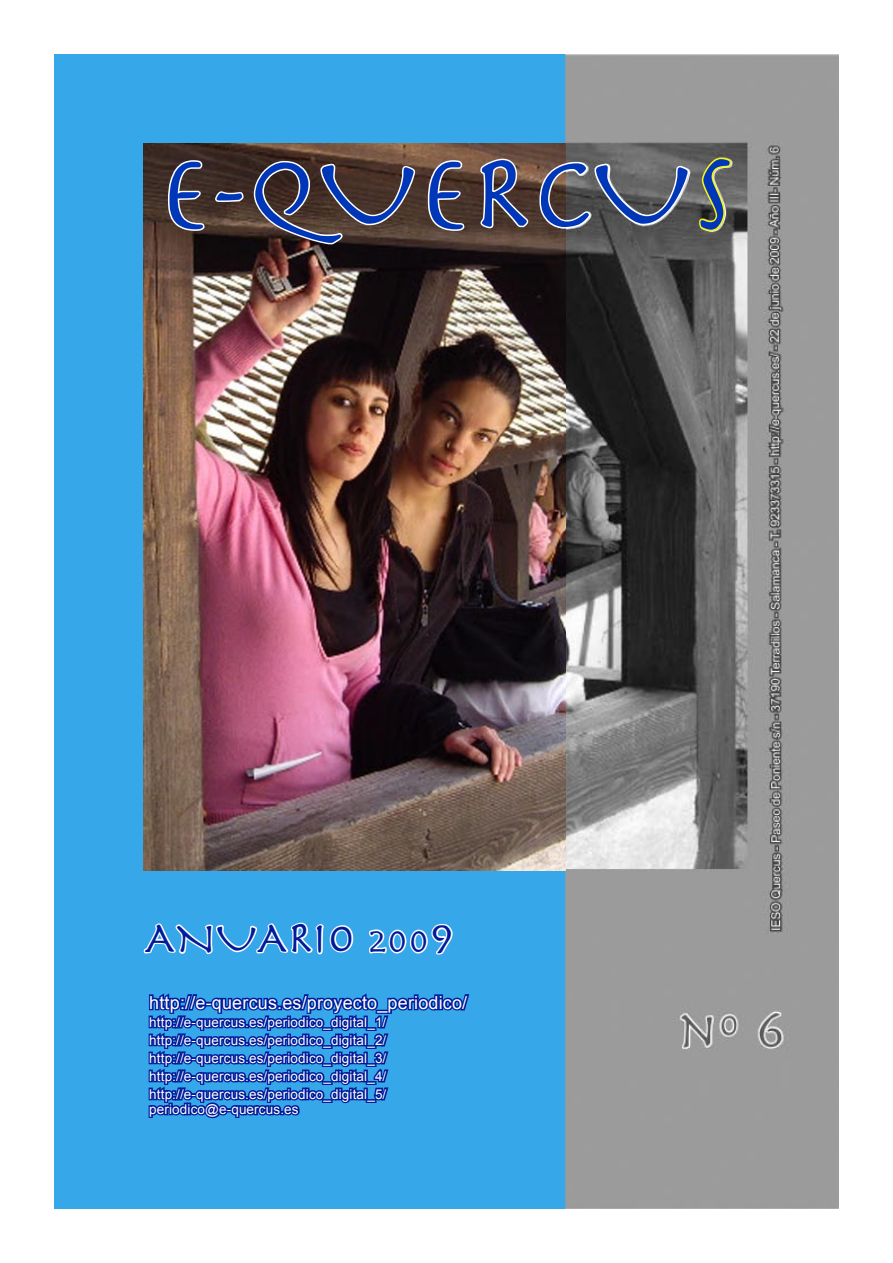
<style>
.page{position:relative;width:893px;height:1263px;background:#fff}
.page>*{position:absolute;margin:0;border:0;box-sizing:border-box;transform-origin:0 0}
.t1{font:108px "Herculanum";color:#0037b9}
.t2{font:45px "Herculanum";color:#001b9a}
.t3{font:18px "Arial";letter-spacing:.01em;color:#fff}
.t4{font:13.5px/18px "Arial";letter-spacing:.01em;color:#fff}
.s1{font-size:36px}
</style>
<div class="page">
<img style="left:565px;top:54px;width:274px;height:1155px">
<div style="left:99px;top:99px;width:421px;height:1065px;background:#36a7e9"></div>
<div style="left:54px;top:54px;width:511px;height:1155px;border:90px solid #36a7e9"></div>
<svg style="left:147px;top:993px;width:324px;height:127px"></svg>
<svg style="left:142px;top:878px;width:212px;height:78px"></svg>
<svg style="left:369px;top:924px;width:84px;height:31px"></svg>
<img style="left:144px;top:144px;width:421px;height:726px">
<svg style="left:166px;top:158px;width:41px;height:75px;background:#71635d"></svg>
<svg style="left:213px;top:189px;width:33px;height:15px"></svg>
<svg style="left:252px;top:159px;width:166px;height:88px;background:#625048"></svg>
<svg style="left:426px;top:158px;width:41px;height:75px;background:#7c6b61"></svg>
<svg style="left:478px;top:157px;width:52px;height:74px;background:#826f66"></svg>
<svg style="left:538px;top:156px;width:195px;height:77px;background:#777469"></svg>
<p class="t1" style="left:158px;top:125px;width:577px">e-QUERCUS</p>
<p class="t2" style="left:145px;top:909px;width:311px">ANUARIO <span class="s1">200</span>9</p>
<p class="t3" style="left:149px;top:992px;width:319px">http://e-quercus.es/proyecto_periodico/</p>
<p class="t4" style="left:149px;top:1013px;width:239px">http://e-quercus.es/periodico_digital_1/</p>
<p class="t4" style="left:149px;top:1031px;width:239px">http://e-quercus.es/periodico_digital_2/</p>
<p class="t4" style="left:149px;top:1049px;width:239px">http://e-quercus.es/periodico_digital_3/</p>
<p class="t4" style="left:149px;top:1067px;width:239px">http://e-quercus.es/periodico_digital_4/ http://e-quercus.es/periodico_digital_5/</p>
<p class="t4" style="left:149px;top:1100px;width:151px">periodico@e-quercus.es</p>
</div>
